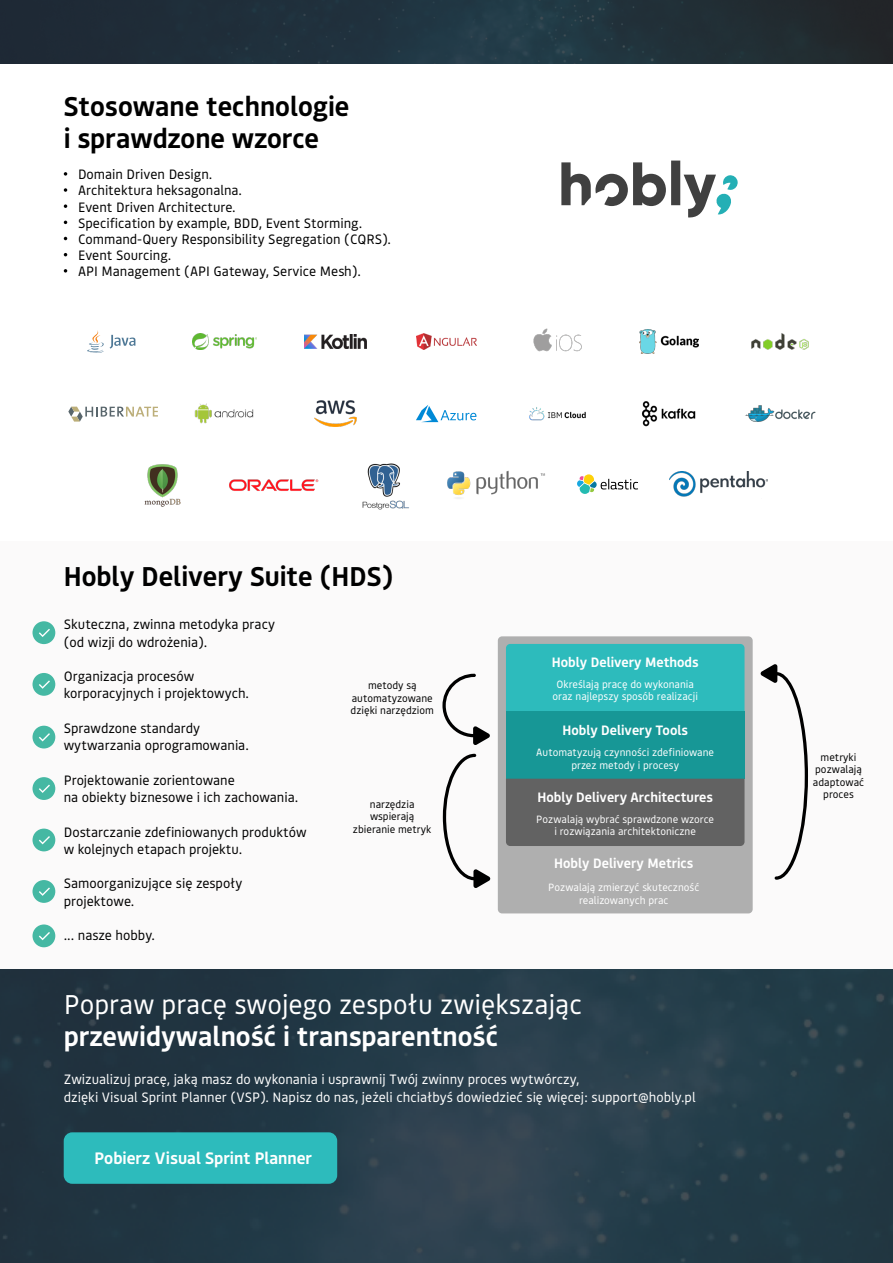
<style>
.page{position:relative;width:893px;height:1263px;background:#fff}
.page>*{position:absolute;margin:0;border:0;box-sizing:border-box;transform-origin:0 0}
.t1{font:600 27px/32.4px "Bould";color:#000}
.t2{font:27px "Bould";color:#fff}
.t3{font:600 27px "Bould";color:#fff}
.t4{font:600 16.5px "Bould";color:#fff}
.t5{font:13.5px/16.2px "Bould";color:#000}
.t6{font:13.5px/17.2px "Bould";color:#fff}
.t7{font:600 13.5px "Bould";color:#fff}
.t8{font:10.5px/12.6px "Bould";color:#fff;text-align:center}
.t9{font:10.5px/12.6px "Bould";color:#000;text-align:center}
</style>
<div class="page">
<img style="left:0;top:969px;width:893px;height:294px">
<img style="left:0;top:0;width:893px;height:64px">
<svg style="left:64px;top:172px;width:3px;height:4px"></svg>
<svg style="left:64px;top:188px;width:3px;height:4px"></svg>
<svg style="left:64px;top:204px;width:3px;height:4px"></svg>
<svg style="left:64px;top:269px;width:3px;height:4px"></svg>
<img style="left:229px;top:479px;width:90px;height:12px">
<img style="left:362px;top:463px;width:47px;height:46px">
<img style="left:447px;top:471px;width:98px;height:28px">
<svg style="left:577px;top:474px;width:61px;height:20px"></svg>
<img style="left:669px;top:471px;width:98px;height:26px">
<svg style="left:416px;top:405px;width:60px;height:17px"></svg>
<img style="left:529px;top:407px;width:57px;height:14px">
<img style="left:641px;top:401px;width:55px;height:26px">
<img style="left:745px;top:405px;width:71px;height:17px">
<img style="left:144px;top:464px;width:37px;height:43px">
<img style="left:533px;top:328px;width:49px;height:24px">
<img style="left:639px;top:330px;width:59px;height:23px">
<img style="left:194px;top:403px;width:60px;height:21px">
<img style="left:314px;top:401px;width:42px;height:25px">
<svg style="left:68px;top:407px;width:90px;height:15px"></svg>
<svg style="left:87px;top:330px;width:48px;height:23px"></svg>
<img style="left:192px;top:333px;width:64px;height:17px">
<img style="left:305px;top:335px;width:61px;height:14px">
<img style="left:417px;top:334px;width:60px;height:16px">
<img style="left:751px;top:333px;width:58px;height:17px">
<div style="left:0;top:541px;width:893px;height:428px;background:#fbfafa"></div>
<div style="left:498px;top:636px;width:255px;height:277px;background:#afafaf;border-radius:4px"></div>
<svg style="left:506px;top:644px;width:238px;height:202px"></svg>
<svg style="left:443px;top:754px;width:47px;height:134px"></svg>
<svg style="left:442px;top:674px;width:48px;height:71px"></svg>
<svg style="left:761px;top:664px;width:47px;height:216px"></svg>
<div style="left:33px;top:621px;width:22px;height:23px;background:#45b8a3;border-radius:50%"></div>
<svg style="left:39px;top:629px;width:11px;height:8px"></svg>
<div style="left:33px;top:673px;width:22px;height:23px;background:#45b8a3;border-radius:50%"></div>
<svg style="left:39px;top:680px;width:11px;height:9px"></svg>
<div style="left:33px;top:726px;width:22px;height:22px;background:#45b8a3;border-radius:50%"></div>
<svg style="left:39px;top:733px;width:11px;height:8px"></svg>
<div style="left:33px;top:777px;width:22px;height:23px;background:#45b8a3;border-radius:50%"></div>
<svg style="left:39px;top:784px;width:11px;height:9px"></svg>
<div style="left:33px;top:828px;width:22px;height:23px;background:#45b8a3;border-radius:50%"></div>
<svg style="left:39px;top:836px;width:11px;height:8px"></svg>
<div style="left:33px;top:880px;width:22px;height:23px;background:#45b8a3;border-radius:50%"></div>
<svg style="left:39px;top:887px;width:11px;height:9px"></svg>
<div style="left:33px;top:924px;width:22px;height:23px;background:#45b8a3;border-radius:50%"></div>
<svg style="left:39px;top:932px;width:11px;height:8px"></svg>
<svg style="left:561px;top:161px;width:177px;height:57px"></svg>
<div style="left:64px;top:1132px;width:273px;height:52px;background:#2dbbbc;border-radius:9px"></div>
<h1 class="t1" style="left:64px;top:88px;width:287px">Stosowane technologie i sprawdzone wzorce</h1>
<p class="t5" style="left:78px;top:166px;width:314px">Domain Driven Design.<br>Architektura heksagonalna.<br>Event Driven Architecture.<br>Specification by example, BDD, Event Storming.<br>Command-Query Responsibility Segregation (CQRS).<br>Event Sourcing.<br>API Management (API Gateway, Service Mesh).</p>
<h1 class="t1" style="left:64px;top:559px;width:331px">Hobly Delivery Suite (HDS)</h1>
<p class="t5" style="left:64px;top:615px;width:213px;line-height:17.2px">Skuteczna, zwinna metodyka pracy (od wizji do wdrożenia).</p>
<p class="t5" style="left:64px;top:667px;width:187px;line-height:17.2px">Organizacja procesów korporacyjnych i projektowych.</p>
<p class="t5" style="left:64px;top:719px;width:187px;line-height:17.2px">Sprawdzone standardy wytwarzania oprogramowania.</p>
<p class="t5" style="left:64px;top:771px;width:236px;line-height:17.2px">Projektowanie zorientowane<br>na obiekty biznesowe i ich zachowania.</p>
<p class="t5" style="left:64px;top:822px;width:244px;line-height:17.2px">Dostarczanie zdefiniowanych produktów w kolejnych etapach projektu.</p>
<p class="t5" style="left:64px;top:874px;width:180px;line-height:17.2px">Samoorganizujące się zespoły projektowe.</p>
<p class="t5" style="left:64px;top:926px;width:93px">... nasze hobby.</p>
<p class="t9" style="left:351px;top:678px;width:85px">metody są automatyzowane dzięki narzędziom</p>
<p class="t9" style="left:353px;top:797px;width:80px">narzędzia wspierają zbieranie metryk</p>
<p class="t7" style="left:552px;top:652px;width:148px">Hobly Delivery Methods</p>
<p class="t8" style="left:553px;top:677px;width:147px">Określają pracę do wykonania oraz najlepszy sposób realizacji</p>
<p class="t7" style="left:562px;top:721px;width:127px">Hobly Delivery Tools</p>
<p class="t8" style="left:536px;top:745px;width:179px">Automatyzują czynności zdefiniowane przez metody i procesy</p>
<p class="t7" style="left:537px;top:787px;width:177px">Hobly Delivery Architectures</p>
<p class="t8" style="left:536px;top:812px;width:179px">Pozwalają wybrać sprawdzone wzorce i rozwiązania architektoniczne</p>
<p class="t7" style="left:554px;top:854px;width:141px">Hobly Delivery Metrics</p>
<p class="t8" style="left:548px;top:880px;width:153px">Pozwalają zmierzyć skuteczność realizowanych prac</p>
<h1 class="t2" style="left:64px;top:986px;width:520px">Popraw pracę swojego zespołu zwiększając</h1>
<h1 class="t3" style="left:64px;top:1018px;width:436px">przewidywalność i transparentność</h1>
<p class="t6" style="left:64px;top:1070px;width:633px">Zwizualizuj pracę, jaką masz do wykonania i usprawnij Twój zwinny proces wytwórczy,<br>dzięki Visual Sprint Planner (VSP). Napisz do nas, jeżeli chciałbyś dowiedzieć się więcej: support@hobly.pl</p>
<p class="t4" style="left:95px;top:1146px;width:219px">Pobierz Visual Sprint Planner</p>
<p class="t9" style="left:813px;top:750px;width:53px">metryki pozwalają adaptować proces</p>
</div>
